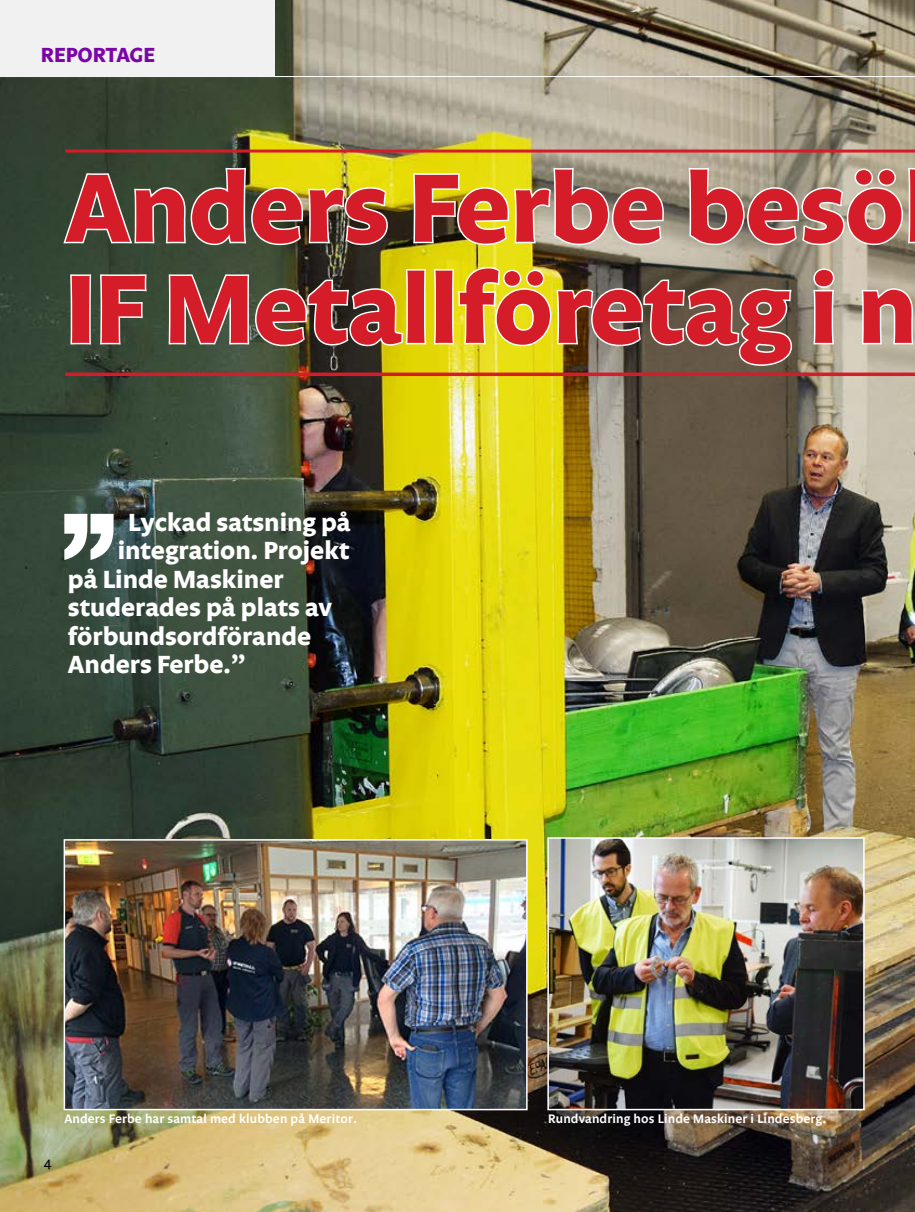
<style>
.page{position:relative;width:915px;height:1212px;background:#fff}
.page>*{position:absolute;margin:0;border:0;box-sizing:border-box;transform-origin:0 0}
.t1{font:700 99.15px/101.1px "Legato";letter-spacing:-.005em;color:#d51c29}
.t2{font:700 25.5px "Legato";color:#fff}
.t3{font:700 21px "Legato";letter-spacing:-.005em;color:#7d05a8}
.t4{font:13.5px "Legato";color:#000}
.t5{font:600 12.75px "Legato";letter-spacing:.01em;color:#fff}
</style>
<div class="page">
<img style="left:0;top:0;width:914px;height:1212px">
<hr style="left:0;top:76px;width:914px;height:1px;background:#fff">
<div style="left:0;top:0;width:274px;height:76px;background:#f1f1f1"></div>
<hr style="left:65px;top:150px;width:849px;height:3px;background:#d51c29">
<hr style="left:65px;top:373px;width:849px;height:3px;background:#d51c29">
<svg style="left:61px;top:166px;width:328px;height:81px;background:#767b51"></svg>
<svg style="left:411px;top:166px;width:254px;height:81px;background:#bab36f"></svg>
<svg style="left:686px;top:166px;width:228px;height:81px"></svg>
<svg style="left:69px;top:273px;width:23px;height:73px"></svg>
<svg style="left:98px;top:273px;width:50px;height:73px"></svg>
<img style="left:167px;top:265px;width:626px;height:103px">
<img style="left:811px;top:266px;width:25px;height:473px">
<svg style="left:859px;top:286px;width:55px;height:60px"></svg>
<img style="left:550px;top:840px;width:311px;height:267px">
<div style="left:547px;top:837px;width:317px;height:273px;border:2px solid #fff"></div>
<img style="left:67px;top:842px;width:457px;height:265px">
<div style="left:64px;top:839px;width:463px;height:271px;border:2px solid #fff"></div>
<svg style="left:64px;top:514px;width:49px;height:46px"></svg>
<p class="t3" style="left:41px;top:43px;width:116px">REPORTAGE</p>
<h1 class="t1" style="left:65px;top:162px;width:853px">Anders Ferbe besö<br>IF Metallföretag i n</h1>
<p class="t2" style="left:128px;top:507px;width:224px">Lyckad satsning på</p>
<p class="t2" style="left:118px;top:536px;width:233px">integration. Projekt</p>
<p class="t2" style="left:68px;top:564px;width:217px">på Linde Maskiner</p>
<p class="t2" style="left:68px;top:593px;width:265px">studerades på plats av</p>
<p class="t2" style="left:68px;top:621px;width:245px">förbundsordförande</p>
<p class="t2" style="left:68px;top:650px;width:179px">Anders Ferbe.”</p>
<p class="t5" style="left:64px;top:1111px;width:294px">Anders Ferbe har samtal med klubben på Meritor.</p>
<p class="t5" style="left:548px;top:1111px;width:279px">Rundvandring hos Linde Maskiner i Lindesberg.</p>
<p class="t4" style="left:44px;top:1154px;width:9px">4</p>
</div>
